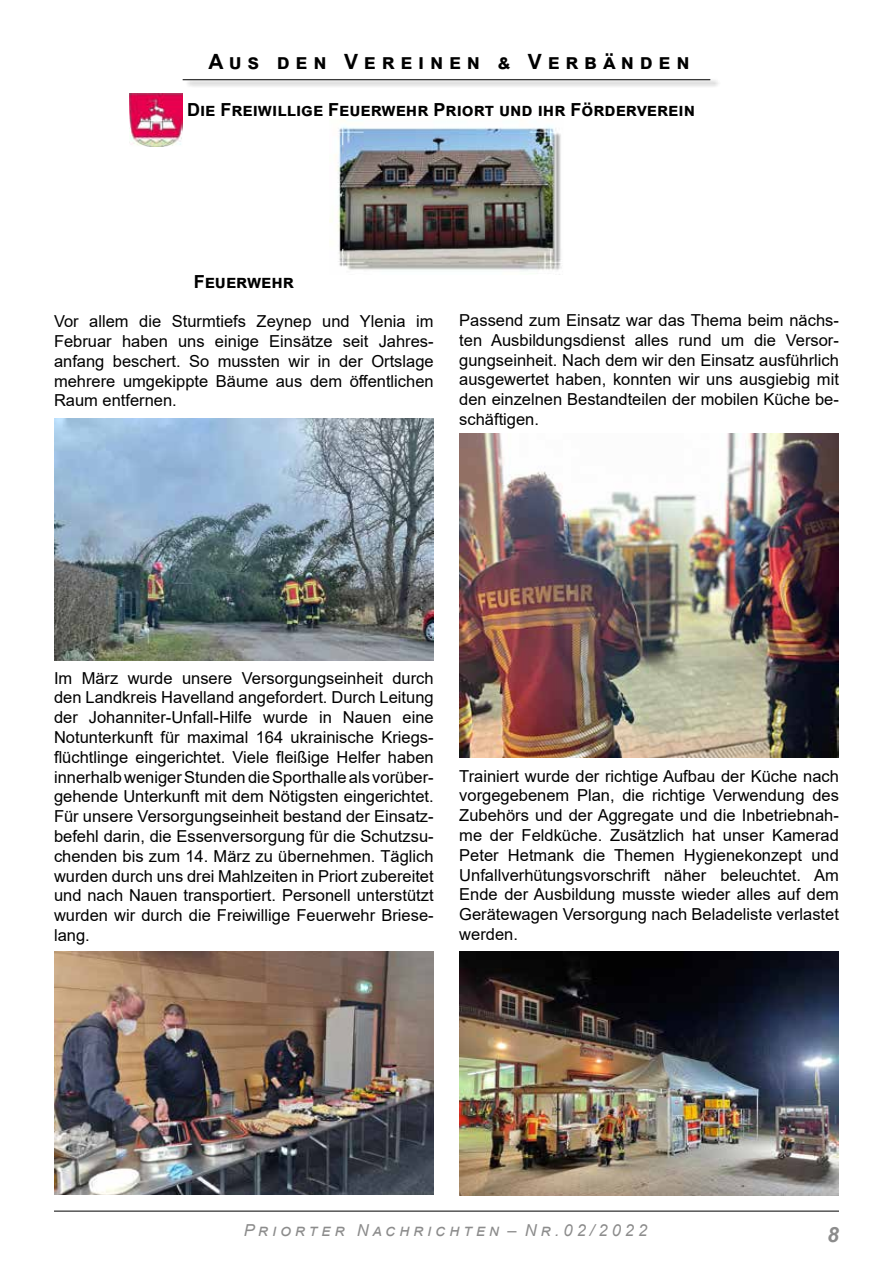
<style>
.page{position:relative;width:893px;height:1263px;background:#fff}
.page>*{position:absolute;margin:0;border:0;box-sizing:border-box;transform-origin:0 0}
.t1{font:700 21px "Arial";color:#000}
.t2{font:italic 700 21px "Arial";color:#8c8c8c}
.t3{font:700 18px "Arial";color:#000}
.t4{font:16.5px/19.8px "Arial";color:#000;text-align:justify}
.t5{font:italic 16.5px "Arial";color:#8c8c8c}
</style>
<div class="page">
<hr style="left:54px;top:1211px;width:785px;height:1px;background:#000">
<div style="left:185px;top:78px;width:536px;height:10px;background:#000;opacity:.8"></div>
<hr style="left:183px;top:79px;width:527px;height:1px;background:#000">
<img style="left:330px;top:119px;width:232px;height:152px">
<img style="left:130px;top:93px;width:52px;height:53px">
<img style="left:54px;top:418px;width:380px;height:243px">
<img style="left:54px;top:951px;width:380px;height:244px">
<img style="left:459px;top:433px;width:380px;height:325px">
<img style="left:459px;top:951px;width:380px;height:244px">
<p class="t1" style="left:209px;top:47px;width:482px">A u s d e n V e r e i n e n &amp; V e r b ä n d e n</p>
<p class="t3" style="left:187px;top:97px;width:509px">Die Freiwillige Feuerwehr Priort und ihr Förderverein</p>
<p class="t3" style="left:194px;top:269px;width:98px">Feuerwehr</p>
<p class="t4" style="left:54px;top:311px;width:381px">Vor allem die Sturmtiefs Zeynep und Ylenia im Februar haben uns einige Einsätze seit Jahres&shy;anfang beschert. So mussten wir in der Ortslage mehrere umgekippte Bäume aus dem öffentlichen Raum entfernen.</p>
<p class="t4" style="left:459px;top:310px;width:381px">Passend zum Einsatz war das Thema beim nächs&shy;ten Ausbildungsdienst alles rund um die Versor&shy;gungseinheit. Nach dem wir den Einsatz ausführlich ausgewertet haben, konnten wir uns ausgiebig mit den einzelnen Bestandteilen der mobilen Küche be&shy;schäftigen.</p>
<p class="t4" style="left:54px;top:668px;width:381px">Im März wurde unsere Versorgungseinheit durch den Landkreis Havelland angefordert. Durch Leitung der Johanniter-Unfall-Hilfe wurde in Nauen eine Notunterkunft für maximal 164 ukrainische Kriegs&shy;flüchtlinge eingerichtet. Viele fleißige Helfer haben innerhalb weniger Stunden die Sporthalle als vorüber&shy;gehende Unterkunft mit dem Nötigsten eingerichtet.<br>Für unsere Versorgungseinheit bestand der Einsatz&shy;befehl darin, die Essenversorgung für die Schutzsu&shy;chenden bis zum 14. März zu übernehmen. Täglich wurden durch uns drei Mahlzeiten in Priort zubereitet und nach Nauen transportiert. Personell unterstützt wurden wir durch die Freiwillige Feuerwehr Briese&shy;lang.</p>
<p class="t4" style="left:459px;top:766px;width:381px">Trainiert wurde der richtige Aufbau der Küche nach vorgegebenem Plan, die richtige Verwendung des Zubehörs und der Aggregate und die Inbetriebnah&shy;me der Feldküche. Zusätzlich hat unser Kamerad Peter Hetmank die Themen Hygienekonzept und Unfallverhütungsvorschrift näher beleuchtet. Am Ende der Ausbildung musste wieder alles auf dem Gerätewagen Versorgung nach Beladeliste verlastet werden.</p>
<p class="t5" style="left:244px;top:1220px;width:405px">P r i o r t e r N a c h r i c h t e n – N r . 0 2 / 2 0 2 2</p>
<p class="t2" style="left:827px;top:1220px;width:13px">8</p>
</div>
